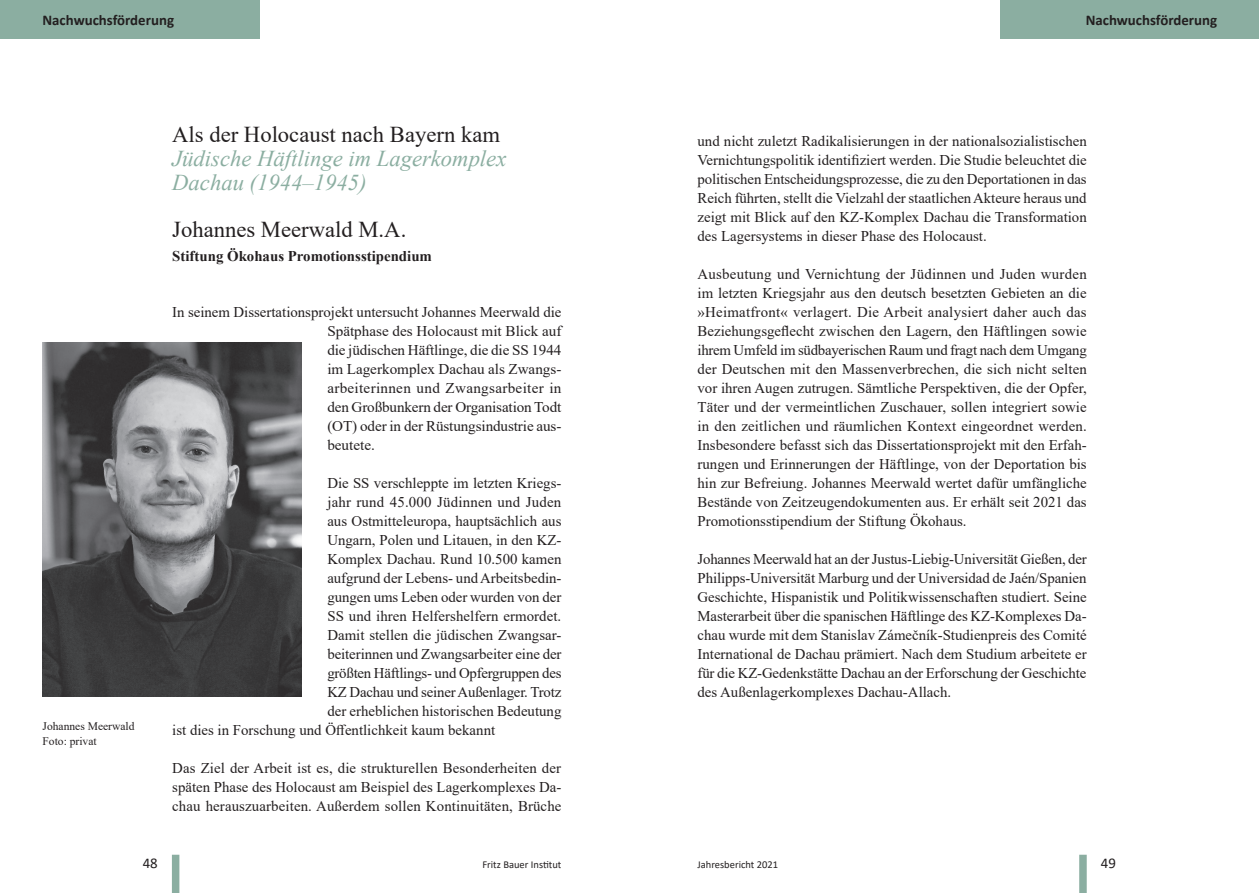
<style>
.page{position:relative;width:1259px;height:893px;background:#fff}
.page>*{position:absolute;margin:0;border:0;box-sizing:border-box;transform-origin:0 0}
.t1{font:22.65px "Times New Roman";color:#231f20}
.t2{font:italic 22.65px/23.7px "Times New Roman";color:#8baea1}
.t3{font:14.85px/19px "Times New Roman";color:#231f20;text-align:justify}
.t4{font:700 14.85px "Calibri";color:#231f20}
.t5{font:700 14.85px "Times New Roman";color:#231f20}
.t6{font:14.85px "Calibri";color:#231f20}
.t7{font:11.55px/15.1px "Times New Roman";color:#231f20}
.t8{font:10.5px "Calibri";color:#231f20}
</style>
<div class="page">
<div style="left:1079px;top:855px;width:7px;height:38px;background:#8baea1"></div>
<div style="left:172px;top:855px;width:7px;height:38px;background:#8baea1"></div>
<div style="left:1000px;top:0;width:259px;height:38px;background:#8baea1"></div>
<img style="left:43px;top:343px;width:259px;height:353px">
<div style="left:0;top:0;width:259px;height:38px;background:#8baea1"></div>
<p class="t4" style="left:43px;top:10px;width:133px">Nachwuchsförderung</p>
<p class="t7" style="left:43px;top:718px;width:94px">Johannes Meerwald<br>Foto: privat</p>
<h1 class="t1" style="left:172px;top:119px;width:329px">Als der Holocaust nach Bayern kam</h1>
<h1 class="t2" style="left:172px;top:146px;width:336px">Jüdische Häftlinge im Lagerkomplex<br>Dachau (1944–1945)</h1>
<h1 class="t1" style="left:172px;top:214px;width:235px">Johannes Meerwald M.A.</h1>
<p class="t5" style="left:172px;top:245px;width:261px">Stiftung Ökohaus Promotionsstipendium</p>
<p class="t3" style="left:327px;top:302px;width:236px;text-indent:-155px">In seinem Dissertationsprojekt untersucht Johannes Meerwald die Spätphase des Holocaust mit Blick auf die jüdischen Häftlinge, die die SS 1944 im Lagerkomplex Dachau als Zwangs&shy;arbeiterinnen und Zwangsarbeiter in den Großbunkern der Organisation Todt (OT) oder in der Rüstungsindustrie aus&shy;beutete.</p>
<p class="t3" style="left:327px;top:473px;width:236px">Die SS verschleppte im letzten Kriegs-</p>
<p class="t3" style="left:327px;top:492px;width:235px">jahr rund 45.000 Jüdinnen und Juden</p>
<p class="t3" style="left:327px;top:511px;width:236px">aus Ostmitteleuropa, hauptsächlich aus</p>
<p class="t3" style="left:327px;top:530px;width:236px">Ungarn, Polen und Litauen, in den KZ-</p>
<p class="t3" style="left:327px;top:549px;width:236px">Komplex Dachau. Rund 10.500 kamen</p>
<p class="t3" style="left:327px;top:568px;width:236px">aufgrund der Lebens- und Arbeitsbedin-</p>
<p class="t3" style="left:327px;top:587px;width:236px">gungen ums Leben oder wurden von der</p>
<p class="t3" style="left:327px;top:606px;width:235px">SS und ihren Helfershelfern ermordet.</p>
<p class="t3" style="left:327px;top:625px;width:236px">Damit stellen die jüdischen Zwangsar-</p>
<p class="t3" style="left:327px;top:644px;width:236px">beiterinnen und Zwangsarbeiter eine der</p>
<p class="t3" style="left:327px;top:663px;width:236px">größten Häftlings- und Opfergruppen des</p>
<p class="t3" style="left:327px;top:682px;width:235px">KZ Dachau und seiner Außenlager. Trotz</p>
<p class="t3" style="left:327px;top:701px;width:236px">der erheblichen historischen Bedeutung</p>
<p class="t3" style="left:172px;top:720px;width:324px">ist dies in Forschung und Öffentlichkeit kaum bekannt</p>
<p class="t3" style="left:172px;top:758px;width:391px">Das Ziel der Arbeit ist es, die strukturellen Besonderheiten der späten Phase des Holocaust am Beispiel des Lagerkomplexes Da&shy;chau herauszuarbeiten. Außerdem sollen Kontinuitäten, Brüche</p>
<p class="t4" style="left:1085px;top:10px;width:133px">Nachwuchsförderung</p>
<p class="t3" style="left:697px;top:131px;width:391px">und nicht zuletzt Radikalisierungen in der nationalsozialistischen Vernichtungspolitik identifiziert werden. Die Studie beleuchtet die politischen Entscheidungsprozesse, die zu den Deportationen in das Reich führten, stellt die Vielzahl der staatlichen Akteure heraus und zeigt mit Blick auf den KZ-Komplex Dachau die Transformation des Lagersystems in dieser Phase des Holocaust.</p>
<p class="t3" style="left:697px;top:264px;width:391px">Ausbeutung und Vernichtung der Jüdinnen und Juden wurden im letzten Kriegsjahr aus den deutsch besetzten Gebieten an die »Heimatfront« verlagert. Die Arbeit analysiert daher auch das Beziehungsgeflecht zwischen den Lagern, den Häftlingen sowie ihrem Umfeld im südbayerischen Raum und fragt nach dem Umgang der Deutschen mit den Massenverbrechen, die sich nicht selten vor ihren Augen zutrugen. Sämtliche Perspektiven, die der Opfer, Täter und der vermeintlichen Zuschauer, sollen integriert sowie in den zeitlichen und räumlichen Kontext eingeordnet werden.<br>Insbesondere befasst sich das Dissertationsprojekt mit den Erfah&shy;rungen und Erinnerungen der Häftlinge, von der Deportation bis hin zur Befreiung. Johannes Meerwald wertet dafür umfängliche Bestände von Zeitzeugendokumenten aus. Er erhält seit 2021 das Promotionsstipendium der Stiftung Ökohaus.</p>
<p class="t3" style="left:697px;top:549px;width:391px">Johannes Meerwald hat an der Justus-Liebig-Universität Gießen, der Philipps-Universität Marburg und der Universidad de Jaén/Spanien Geschichte, Hispanistik und Politikwissenschaften studiert. Seine Masterarbeit über die spanischen Häftlinge des KZ-Komplexes Da&shy;chau wurde mit dem Stanislav Zámečník-Studienpreis des Comité International de Dachau prämiert. Nach dem Studium arbeitete er für die KZ-Gedenkstätte Dachau an der Erforschung der Geschichte des Außenlagerkomplexes Dachau-Allach.</p>
<p class="t6" style="left:143px;top:853px;width:17px">48</p>
<p class="t8" style="left:482px;top:857px;width:80px">Fritz Bauer Institut</p>
<p class="t8" style="left:697px;top:857px;width:82px">Jahresbericht 2021</p>
<p class="t6" style="left:1100px;top:853px;width:17px">49</p>
</div>
